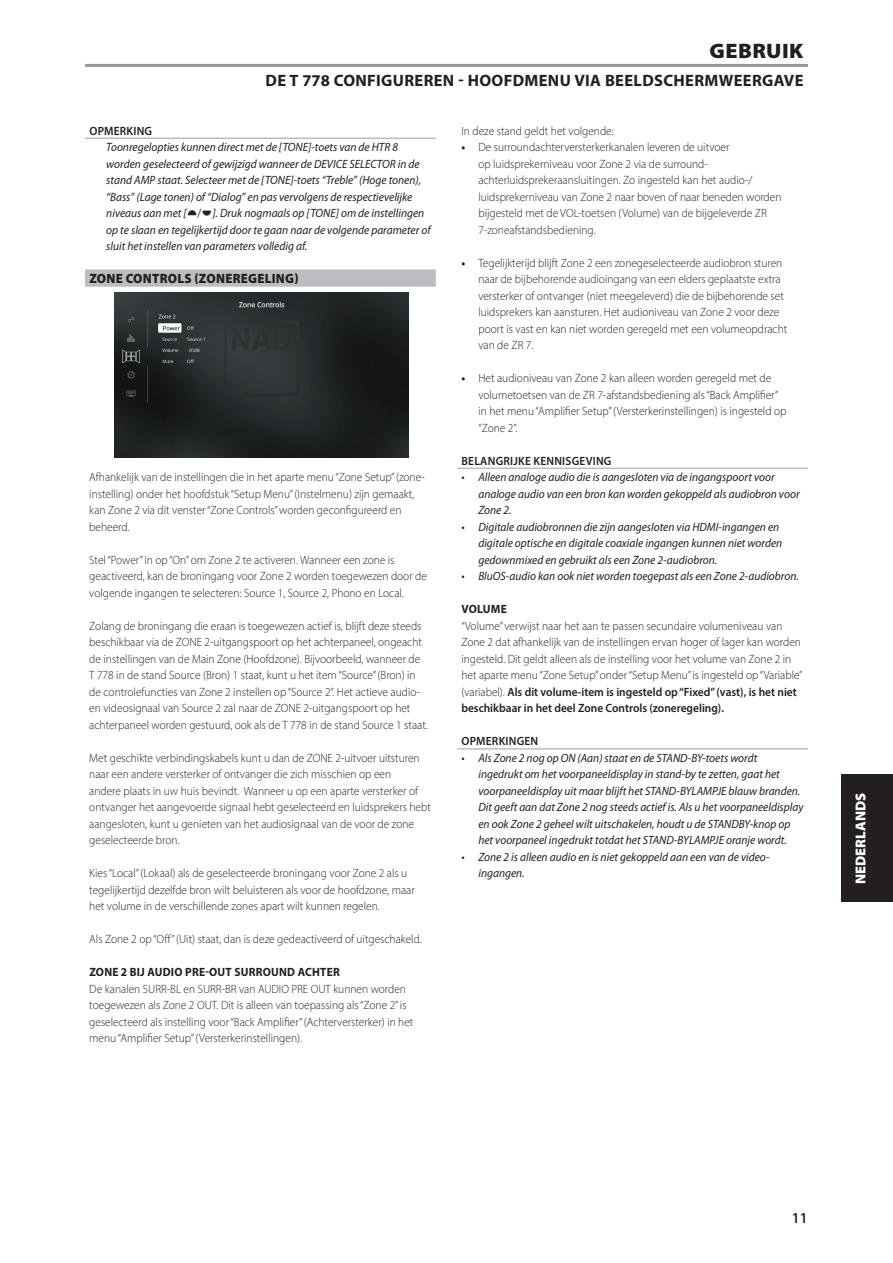
<style>
.page{position:relative;width:893px;height:1263px;background:#fff}
.page>*{position:absolute;margin:0;border:0;box-sizing:border-box;transform-origin:0 0}
.Body_copy_-_header{font:900 21px "Myriad Pro";letter-spacing:.02em;color:#231f20;scale:1.05 1}
.Body_copy_-_header-2{font:700 16.5px "Myriad Pro";letter-spacing:.02em;color:#231f20}
.t1{font:600 15px "Myriad Pro";color:#231f20}
.t2{font:900 14.4px "Myriad Pro";color:#fff}
.Body_copy_-_sub-sect{font:900 13.5px "Myriad Pro";letter-spacing:.02em;color:#231f20;scale:.95 1}
.Body_copy_-_normal{font:300 12px/16.5px "Myriad Pro";color:#231f20;scale:.95 1}
.Body_copy_-_note{font:italic 12px/16.5px "Myriad Pro";color:#231f20;scale:.95 1}
.Body_copy_-_indent_1{font:300 12px/16.5px "Myriad Pro";color:#231f20;scale:.95 1}
.Body_copy_-_note_hea{font:600 12px "Myriad Pro";letter-spacing:.02em;color:#231f20;scale:.95 1}
.Body_copy_-_sub-sect-2{font:700 12px "Myriad Pro";letter-spacing:.02em;color:#231f20;scale:.95 1}
.s1{font-weight:700}
.s2{font-weight:600}
</style>
<div class="page">
<div style="left:842px;top:774px;width:51px;height:128px;background:#231f20"></div>
<hr style="left:85px;top:138px;width:351px;height:1px;background:#bcbdc0">
<div style="left:85px;top:269px;width:351px;height:18px;background:#bcbdc0"></div>
<hr style="left:457px;top:468px;width:351px;height:1px;background:#bcbdc0">
<hr style="left:457px;top:748px;width:351px;height:2px;background:#bcbdc0">
<hr style="left:85px;top:64px;width:723px;height:3px;background:#939598">
<img style="left:115px;top:292px;width:293px;height:165px">
<p class="Body_copy_-_header" style="left:710px;top:37px;width:91px">GEBRUIK</p>
<p class="Body_copy_-_header-2" style="left:266px;top:70px;width:539px">DE T 778 CONFIGUREREN - HOOFDMENU VIA BEELDSCHERMWEERGAVE</p>
<p class="Body_copy_-_note_hea" style="left:89px;top:123px;width:68px">OPMERKING</p>
<p class="Body_copy_-_note" style="left:106px;top:139px;width:333px">Toonregelopties kunnen direct met de [TONE]-toets van de HTR 8 worden geselecteerd of gewijzigd wanneer de DEVICE SELECTOR in de stand AMP staat. Selecteer met de [TONE]-toets “Treble” (Hoge tonen), “Bass” (Lage tonen) of “Dialog” en pas vervolgens de respectievelijke niveaus aan met [</p>
<p class="Body_copy_-_note" style="left:106px;top:205px;width:343px;text-indent:106px">]. Druk nogmaals op [TONE] om de instellingen op te slaan en tegelijkertijd door te gaan naar de volgende parameter of sluit het instellen van parameters volledig af.</p>
<p class="Body_copy_-_sub-sect" style="left:89px;top:269px;width:222px">ZONE CONTROLS (ZONEREGELING)</p>
<p class="Body_copy_-_normal" style="left:89px;top:469px;width:355px">Afhankelijk van de instellingen die in het aparte menu “Zone Setup” (zone&shy;instelling) onder het hoofdstuk “Setup Menu” (Instelmenu) zijn gemaakt, kan Zone 2 via dit venster “Zone Controls” worden geconfigureerd en beheerd.</p>
<p class="Body_copy_-_normal" style="left:89px;top:551px;width:357px">Stel “Power” in op “On” om Zone 2 te activeren. Wanneer een zone is geactiveerd, kan de broningang voor Zone 2 worden toegewezen door de volgende ingangen te selecteren: Source 1, Source 2, Phono en Local.</p>
<p class="Body_copy_-_normal" style="left:89px;top:617px;width:358px">Zolang de broningang die eraan is toegewezen actief is, blijft deze steeds beschikbaar via de ZONE 2-uitgangspoort op het achterpaneel, ongeacht de instellingen van de Main Zone (Hoofdzone). Bijvoorbeeld, wanneer de T 778 in de stand Source (Bron) 1 staat, kunt u het item “Source” (Bron) in de controlefuncties van Zone 2 instellen op “Source 2”. Het actieve audio&shy;en videosignaal van Source 2 zal naar de ZONE 2-uitgangspoort op het achterpaneel worden gestuurd, ook als de T 778 in de stand Source 1 staat.</p>
<p class="Body_copy_-_normal" style="left:89px;top:749px;width:361px">Met geschikte verbindingskabels kunt u dan de ZONE 2-uitvoer uitsturen naar een andere versterker of ontvanger die zich misschien op een<br>andere plaats in uw huis bevindt. Wanneer u op een aparte versterker of ontvanger het aangevoerde signaal hebt geselecteerd en luidsprekers hebt aangesloten, kunt u genieten van het audiosignaal van de voor de zone geselecteerde bron.</p>
<p class="Body_copy_-_normal" style="left:89px;top:865px;width:344px">Kies “Local” (Lokaal) als de geselecteerde broningang voor Zone 2 als u tegelijkertijd dezelfde bron wilt beluisteren als voor de hoofdzone, maar het volume in de verschillende zones apart wilt kunnen regelen.</p>
<p class="Body_copy_-_normal" style="left:89px;top:931px;width:351px">Als Zone 2 op “Off” (Uit) staat, dan is deze gedeactiveerd of uitgeschakeld.</p>
<p class="Body_copy_-_sub-sect-2" style="left:89px;top:964px;width:265px">ZONE 2 BIJ AUDIO PRE-OUT SURROUND ACHTER</p>
<p class="Body_copy_-_normal" style="left:89px;top:980px;width:343px">De kanalen SURR-BL en SURR-BR van AUDIO PRE OUT kunnen worden toegewezen als Zone 2 OUT. Dit is alleen van toepassing als “Zone 2” is geselecteerd als instelling voor “Back Amplifier” (Achterversterker) in het menu “Amplifier Setup” (Versterkerinstellingen).</p>
<p class="Body_copy_-_normal" style="left:461px;top:122px;width:162px">In deze stand geldt het volgende:</p>
<p class="Body_copy_-_indent_1" style="left:478px;top:139px;width:321px;text-indent:-17px"><span class="s1">•</span> De surroundachterversterkerkanalen leveren de uitvoer<br>op luidsprekerniveau voor Zone 2 via de surround&shy;achterluidsprekeraansluitingen. Zo ingesteld kan het audio-/ luidsprekerniveau van Zone 2 naar boven of naar beneden worden bijgesteld met de VOL-toetsen (Volume) van de bijgeleverde ZR 7-zoneafstandsbediening.</p>
<p class="Body_copy_-_indent_1" style="left:478px;top:254px;width:327px;text-indent:-17px"><span class="s1">•</span> Tegelijkterijd blijft Zone 2 een zonegeselecteerde audiobron sturen naar de bijbehorende audioingang van een elders geplaatste extra versterker of ontvanger (niet meegeleverd) die de bijbehorende set luidsprekers kan aansturen. Het audioniveau van Zone 2 voor deze poort is vast en kan niet worden geregeld met een volumeopdracht van de ZR 7.</p>
<p class="Body_copy_-_indent_1" style="left:478px;top:370px;width:326px;text-indent:-17px"><span class="s1">•</span> Het audioniveau van Zone 2 kan alleen worden geregeld met de volumetoetsen van de ZR 7-afstandsbediening als “Back Amplifier” in het menu “Amplifier Setup” (Versterkerinstellingen) is ingesteld op “Zone 2”.</p>
<p class="Body_copy_-_note_hea" style="left:461px;top:453px;width:159px">BELANGRIJKE KENNISGEVING</p>
<p class="Body_copy_-_note" style="left:478px;top:469px;width:340px;text-indent:-17px">• Alleen analoge audio die is aangesloten via de ingangspoort voor analoge audio van een bron kan worden gekoppeld als audiobron voor<br>Zone 2.</p>
<p class="Body_copy_-_note" style="left:478px;top:518px;width:321px;text-indent:-17px">• Digitale audiobronnen die zijn aangesloten via HDMI-ingangen en digitale optische en digitale coaxiale ingangen kunnen niet worden gedownmixed en gebruikt als een Zone 2-audiobron.</p>
<p class="Body_copy_-_note" style="left:461px;top:568px;width:357px">• BluOS-audio kan ook niet worden toegepast als een Zone 2-audiobron.</p>
<p class="Body_copy_-_sub-sect-2" style="left:461px;top:601px;width:49px">VOLUME</p>
<p class="Body_copy_-_normal" style="left:461px;top:617px;width:361px">“Volume” verwijst naar het aan te passen secundaire volumeniveau van Zone 2 dat afhankelijk van de instellingen ervan hoger of lager kan worden ingesteld. Dit geldt alleen als de instelling voor het volume van Zone 2 in het aparte menu “Zone Setup” onder “Setup Menu” is ingesteld op “Variable” (variabel). <span class="s2">Als dit volume-item is ingesteld op “Fixed” (vast), is het niet beschikbaar in het deel Zone Controls (zoneregeling).</span></p>
<p class="Body_copy_-_note_hea" style="left:461px;top:733px;width:82px">OPMERKINGEN</p>
<p class="Body_copy_-_note" style="left:478px;top:749px;width:344px;text-indent:-17px">• Als Zone 2 nog op ON (Aan) staat en de STAND-BY-toets wordt ingedrukt om het voorpaneeldisplay in stand-by te zetten, gaat het voorpaneeldisplay uit maar blijft het STAND-BYLAMPJE blauw branden.<br>Dit geeft aan dat Zone 2 nog steeds actief is. Als u het voorpaneeldisplay en ook Zone 2 geheel wilt uitschakelen, houdt u de STANDBY-knop op het voorpaneel ingedrukt totdat het STAND-BYLAMPJE oranje wordt.</p>
<p class="Body_copy_-_note" style="left:478px;top:848px;width:308px;text-indent:-17px">• Zone 2 is alleen audio en is niet gekoppeld aan een van de video&shy;ingangen.</p>
<p class="t2" style="left:851px;top:884px;width:93px;rotate:-90deg">NEDERLANDS</p>
<p class="t1" style="left:792px;top:1208px;width:18px">11</p>
</div>
